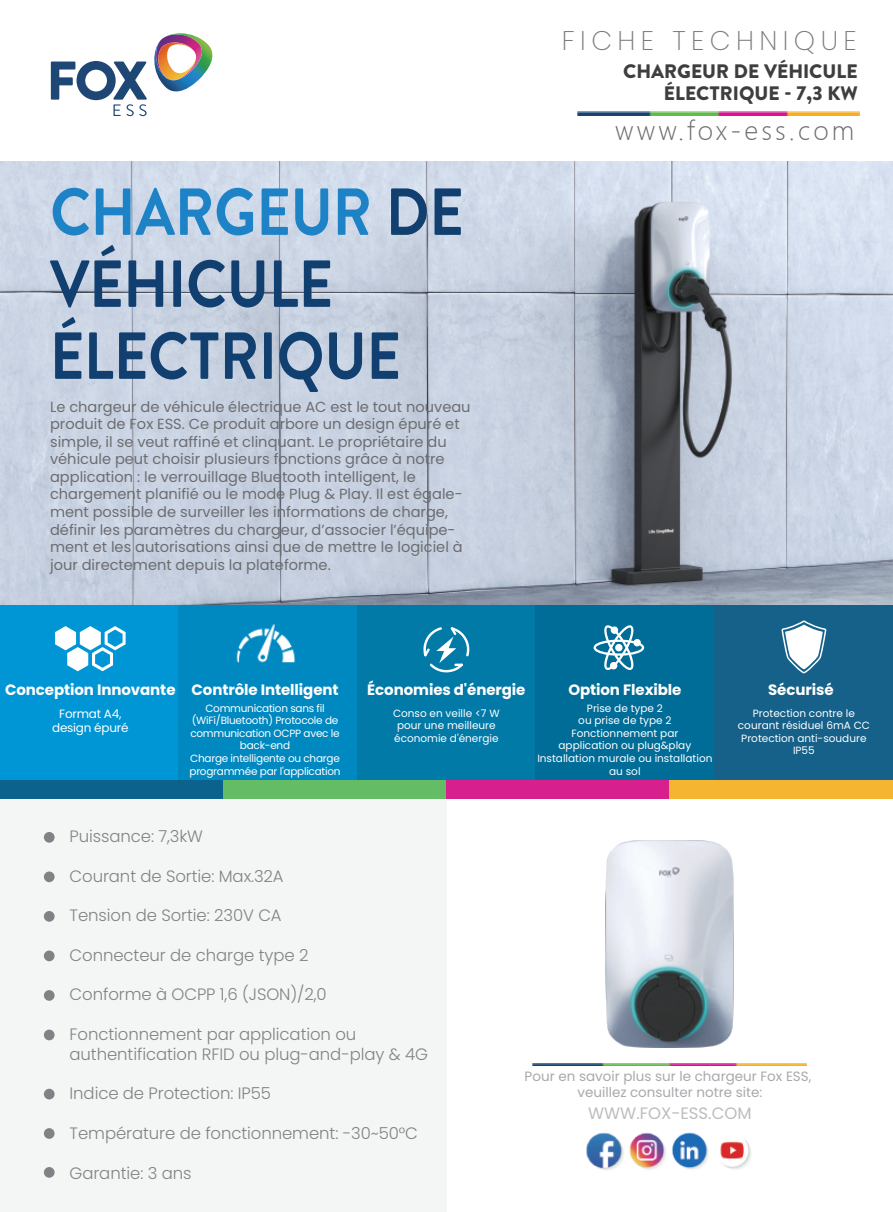
<style>
.page{position:relative;width:893px;height:1212px;background:#fff}
.page>*{position:absolute;margin:0;border:0;box-sizing:border-box;transform-origin:0 0}
.t1{font:700 66.3px/72px "Brandon Text";color:#113f6f;scale:.89 1}
.t2{font:200 27px "Poppins";letter-spacing:.2em;color:#7a7b7e}
.t3{font:300 25.35px "Microsoft Ya Hei";letter-spacing:.125em;color:#6c6d70}
.t4{font:900 19.5px/22.5px "Brandon Text";color:#3e3e3f;text-align:right}
.t5{font:300 16.5px/19.8px "Poppins";letter-spacing:-.005em;color:#808285}
.t6{font:16.5px "Poppins";color:#bcbdc0}
.t7{font:700 15px "Poppins";letter-spacing:-.005em;color:#fff}
.t8{font:14.55px/17.5px "Poppins";color:#6c6d70}
.t9{font:13.5px/16.2px "Poppins";color:#a8a9ad;text-align:center}
.t10{font:12px/14.4px "Poppins";letter-spacing:-.02em;color:#fff;text-align:center}
.t11{font:10.5px/12.6px "Poppins";color:#fff;text-align:center}
.t12{font:10.5px/12.6px "Poppins";letter-spacing:-.025em;color:#fff;text-align:center}
.s1{color:#1d83c6}
</style>
<div class="page">
<div style="left:0;top:790px;width:446px;height:422px;background:#f4f6f5"></div>
<div style="left:44px;top:832px;width:11px;height:11px;background:#808285;border-radius:50%"></div>
<div style="left:44px;top:871px;width:11px;height:11px;background:#808285;border-radius:50%"></div>
<div style="left:44px;top:911px;width:11px;height:11px;background:#808285;border-radius:50%"></div>
<div style="left:44px;top:950px;width:11px;height:11px;background:#808285;border-radius:50%"></div>
<div style="left:44px;top:990px;width:11px;height:11px;background:#808285;border-radius:50%"></div>
<div style="left:44px;top:1029px;width:11px;height:11px;background:#808285;border-radius:50%"></div>
<div style="left:44px;top:1128px;width:11px;height:11px;background:#808285;border-radius:50%"></div>
<div style="left:44px;top:1167px;width:11px;height:11px;background:#808285;border-radius:50%"></div>
<div style="left:44px;top:1089px;width:11px;height:10px;background:#808285;border-radius:50%"></div>
<img style="left:0;top:161px;width:893px;height:445px">
<img style="left:533px;top:1063px;width:274px;height:2px">
<img style="left:606px;top:840px;width:128px;height:207px">
<img style="left:586px;top:1132px;width:165px;height:38px">
<div style="left:0;top:605px;width:178px;height:175px;background:#0095d4"></div>
<div style="left:178px;top:605px;width:179px;height:175px;background:#0089c1"></div>
<div style="left:357px;top:605px;width:178px;height:175px;background:#027aa8"></div>
<div style="left:536px;top:605px;width:178px;height:175px;background:#006d98"></div>
<div style="left:714px;top:605px;width:179px;height:175px;background:#15618a"></div>
<div style="left:0;top:780px;width:223px;height:19px;background:#0b628c"></div>
<div style="left:223px;top:780px;width:223px;height:19px;background:#64bc64"></div>
<div style="left:446px;top:780px;width:224px;height:19px;background:#d81f8e"></div>
<div style="left:670px;top:780px;width:223px;height:19px;background:#f5b530"></div>
<svg style="left:55px;top:626px;width:71px;height:45px"></svg>
<svg style="left:594px;top:625px;width:50px;height:45px"></svg>
<svg style="left:781px;top:620px;width:45px;height:53px"></svg>
<img style="left:236px;top:624px;width:60px;height:39px">
<svg style="left:423px;top:627px;width:47px;height:46px"></svg>
<img style="left:577px;top:112px;width:282px;height:3px">
<svg style="left:51px;top:61px;width:96px;height:55px"></svg>
<img style="left:154px;top:33px;width:59px;height:58px">
<h2 class="t2" style="left:562px;top:25px;width:296px">FICHE TECHNIQUE</h2>
<h3 class="t4" style="left:623px;top:60px;width:236px">CHARGEUR DE VÉHICULE<br>ÉLECTRIQUE - 7,3 KW</h3>
<h1 class="t1" style="left:50px;top:174px;width:466px"><span class="s1">CHARGEUR</span> DE<br>VÉHICULE<br>ÉLECTRIQUE</h1>
<p class="t8" style="left:50px;top:398px;width:422px">Le chargeur de véhicule électrique AC est le tout nouveau produit de Fox ESS. Ce produit arbore un design épuré et simple, il se veut raffiné et clinquant. Le propriétaire du véhicule peut choisir plusieurs fonctions grâce à notre application : le verrouillage Bluetooth intelligent, le chargement planifié ou le mode Plug &amp; Play. Il est égale&shy;ment possible de surveiller les informations de charge, définir les paramètres du chargeur, d’associer l’équipe&shy;ment et les autorisations ainsi que de mettre le logiciel à jour directement depuis la plateforme.</p>
<h3 class="t3" style="left:615px;top:114px;width:241px">www.fox-ess.com</h3>
<p class="t7" style="left:5px;top:681px;width:335px">Conception Innovante Contrôle Intelligent</p>
<p class="t7" style="left:367px;top:681px;width:160px">Économies d'énergie</p>
<p class="t7" style="left:568px;top:681px;width:115px">Option Flexible</p>
<p class="t7" style="left:768px;top:681px;width:67px">Sécurisé</p>
<p class="t10" style="left:52px;top:707px;width:78px">Format A4, design épuré</p>
<p class="t12" style="left:189px;top:702px;width:153px">Communication sans fil (WiFi/Bluetooth) Protocole de communication OCPP avec le back-end<br>Charge intelligente ou charge programmée par l'application</p>
<p class="t11" style="left:537px;top:702px;width:177px">Prise de type 2<br>ou prise de type 2<br>Fonctionnement par<br>application ou plug&amp;play<br>Installation murale ou installation au sol</p>
<p class="t11" style="left:393px;top:707px;width:108px;text-align:left">Conso en veille &lt;7 W pour une meilleure économie d'énergie</p>
<p class="t11" style="left:738px;top:707px;width:133px">Protection contre le courant résiduel 6mA CC<br>Protection anti-soudure<br>IP55</p>
<p class="t5" style="left:70px;top:826px;width:135px">Puissance: 7,3kW</p>
<p class="t5" style="left:70px;top:866px;width:216px">Courant de Sortie: Max.32A</p>
<p class="t5" style="left:70px;top:905px;width:214px">Tension de Sortie: 230V CA</p>
<p class="t5" style="left:70px;top:945px;width:240px">Connecteur de charge type 2</p>
<p class="t5" style="left:70px;top:985px;width:259px">Conforme à OCPP 1,6 (JSON)/2,0</p>
<p class="t5" style="left:70px;top:1024px;width:360px">Fonctionnement par application ou authentification RFID ou plug-and-play &amp; 4G</p>
<p class="t5" style="left:70px;top:1084px;width:203px">Indice de Protection: IP55</p>
<p class="t5" style="left:70px;top:1123px;width:350px">Température de fonctionnement: -30~50°C</p>
<p class="t5" style="left:70px;top:1163px;width:123px">Garantie: 3 ans</p>
<p class="t9" style="left:525px;top:1068px;width:288px">Pour en savoir plus sur le chargeur Fox ESS, veuillez consulter notre site:</p>
<p class="t6" style="left:588px;top:1104px;width:165px">WWW.FOX-ESS.COM</p>
</div>
